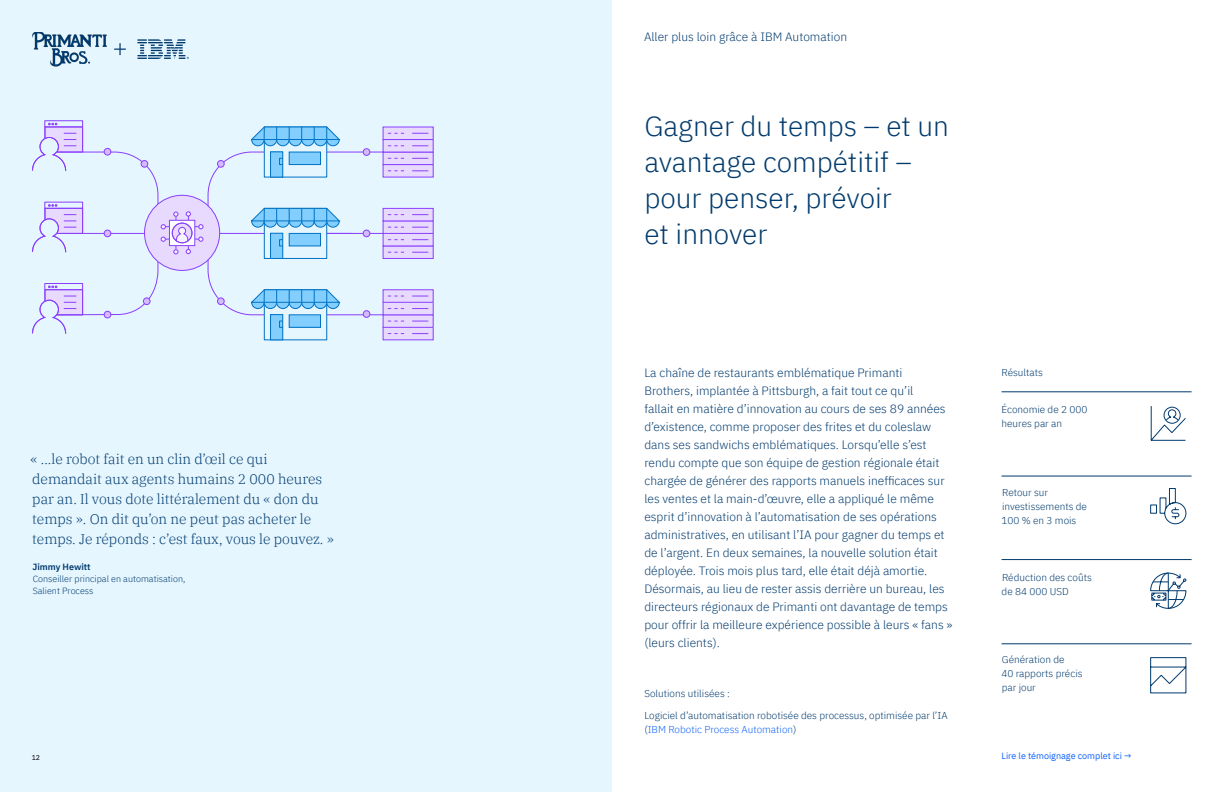
<style>
.page{position:relative;width:1224px;height:792px;background:#fff}
.page>*{position:absolute;margin:0;border:0;box-sizing:border-box;transform-origin:0 0}
.t1{font:300 28px/36px "IBM Plex Sans";color:#003a6d}
.t2{font:300 14px/20px "IBM Plex Serif";color:#003a6d}
.t3{font:300 12px/18px "IBM Plex Sans";color:#003a6d}
.t4{font:300 10px/14px "IBM Plex Sans";color:#003a6d}
.t5{font:300 9px/12px "IBM Plex Sans";color:#003a6d}
.t6{font:9px "IBM Plex Sans";color:#0f62fe}
.t7{font:600 9px "IBM Plex Sans";color:#003a6d}
.t8{font:7px "IBM Plex Sans";color:#000}
.s1{color:#0f62fe}
</style>
<div class="page">
<div style="left:0;top:0;width:612px;height:792px;background:#e5f6ff"></div>
<svg style="left:1150px;top:406px;width:36px;height:35px"></svg>
<hr style="left:1002px;top:392px;width:190px;height:1px;background:#003a6d">
<hr style="left:1002px;top:476px;width:190px;height:1px;background:#003a6d">
<hr style="left:1002px;top:559px;width:190px;height:1px;background:#003a6d">
<hr style="left:1002px;top:644px;width:190px;height:1px;background:#003a6d">
<svg style="left:1150px;top:488px;width:37px;height:37px"></svg>
<svg style="left:1150px;top:572px;width:37px;height:37px"></svg>
<svg style="left:1150px;top:657px;width:37px;height:37px"></svg>
<hr style="left:297px;top:233px;width:124px;height:1px;background:#8a3ffc">
<hr style="left:297px;top:152px;width:123px;height:1px;background:#8a3ffc">
<hr style="left:297px;top:314px;width:115px;height:1px;background:#8a3ffc">
<div style="left:383px;top:165px;width:50px;height:12px;background:#e8daff"></div>
<svg style="left:412px;top:170px;width:16px;height:1px"></svg>
<svg style="left:388px;top:170px;width:16px;height:1px"></svg>
<div style="left:383px;top:152px;width:50px;height:13px;background:#e8daff"></div>
<div style="left:383px;top:152px;width:51px;height:13px;border:1px solid #8a3ffc"></div>
<svg style="left:412px;top:158px;width:16px;height:1px"></svg>
<svg style="left:388px;top:158px;width:16px;height:1px"></svg>
<div style="left:383px;top:140px;width:50px;height:12px;background:#e8daff"></div>
<svg style="left:412px;top:145px;width:16px;height:1px"></svg>
<svg style="left:388px;top:145px;width:16px;height:1px"></svg>
<div style="left:383px;top:127px;width:50px;height:13px;background:#e8daff"></div>
<div style="left:383px;top:127px;width:51px;height:13px;border:1px solid #8a3ffc"></div>
<svg style="left:412px;top:133px;width:16px;height:1px"></svg>
<svg style="left:388px;top:133px;width:16px;height:1px"></svg>
<div style="left:383px;top:327px;width:50px;height:13px;background:#e8daff"></div>
<div style="left:383px;top:327px;width:51px;height:13px;border:1px solid #8a3ffc"></div>
<svg style="left:412px;top:333px;width:16px;height:1px"></svg>
<svg style="left:388px;top:333px;width:16px;height:1px"></svg>
<div style="left:383px;top:315px;width:50px;height:12px;background:#e8daff"></div>
<div style="left:383px;top:314px;width:51px;height:14px;border:1px solid #8a3ffc"></div>
<svg style="left:412px;top:321px;width:16px;height:1px"></svg>
<svg style="left:388px;top:321px;width:16px;height:1px"></svg>
<div style="left:383px;top:302px;width:50px;height:13px;background:#e8daff"></div>
<div style="left:383px;top:302px;width:51px;height:13px;border:1px solid #8a3ffc"></div>
<svg style="left:412px;top:308px;width:16px;height:1px"></svg>
<svg style="left:388px;top:308px;width:16px;height:1px"></svg>
<div style="left:383px;top:290px;width:50px;height:12px;background:#e8daff"></div>
<div style="left:383px;top:289px;width:51px;height:14px;border:1px solid #8a3ffc"></div>
<svg style="left:412px;top:296px;width:16px;height:1px"></svg>
<svg style="left:388px;top:296px;width:16px;height:1px"></svg>
<div style="left:363px;top:149px;width:7px;height:6px;background:#d4bbff;border-radius:50%"></div>
<div style="left:363px;top:148px;width:7px;height:8px;border:1px solid #8a3ffc;border-radius:50%"></div>
<div style="left:363px;top:230px;width:7px;height:7px;background:#d4bbff;border-radius:50%"></div>
<div style="left:363px;top:230px;width:7px;height:7px;border:1px solid #8a3ffc;border-radius:50%"></div>
<div style="left:363px;top:311px;width:7px;height:6px;background:#d4bbff;border-radius:50%"></div>
<div style="left:363px;top:310px;width:7px;height:8px;border:1px solid #8a3ffc;border-radius:50%"></div>
<div style="left:383px;top:246px;width:50px;height:12px;background:#e8daff"></div>
<div style="left:383px;top:246px;width:51px;height:13px;border:1px solid #8a3ffc"></div>
<svg style="left:412px;top:252px;width:16px;height:1px"></svg>
<svg style="left:388px;top:252px;width:16px;height:1px"></svg>
<div style="left:383px;top:233px;width:50px;height:13px;background:#e8daff"></div>
<svg style="left:412px;top:239px;width:16px;height:1px"></svg>
<svg style="left:388px;top:239px;width:16px;height:1px"></svg>
<div style="left:383px;top:221px;width:50px;height:12px;background:#e8daff"></div>
<div style="left:383px;top:220px;width:51px;height:14px;border:1px solid #8a3ffc"></div>
<svg style="left:412px;top:227px;width:16px;height:1px"></svg>
<svg style="left:388px;top:227px;width:16px;height:1px"></svg>
<div style="left:383px;top:208px;width:50px;height:13px;background:#e8daff"></div>
<div style="left:383px;top:208px;width:51px;height:13px;border:1px solid #8a3ffc"></div>
<svg style="left:412px;top:214px;width:16px;height:1px"></svg>
<svg style="left:388px;top:214px;width:16px;height:1px"></svg>
<div style="left:145px;top:195px;width:75px;height:75px;background:#e8daff;border-radius:50%"></div>
<hr style="left:176px;top:216px;width:1px;height:34px;background:#8a3ffc">
<svg style="left:173px;top:212px;width:5px;height:5px"></svg>
<svg style="left:173px;top:249px;width:5px;height:5px"></svg>
<hr style="left:165px;top:239px;width:34px;height:1px;background:#8a3ffc">
<hr style="left:165px;top:226px;width:34px;height:1px;background:#8a3ffc">
<hr style="left:188px;top:216px;width:1px;height:33px;background:#8a3ffc">
<svg style="left:186px;top:211px;width:5px;height:5px"></svg>
<svg style="left:186px;top:249px;width:5px;height:5px"></svg>
<svg style="left:171px;top:222px;width:22px;height:22px"></svg>
<div style="left:169px;top:220px;width:26px;height:26px;border:1px solid #8a3ffc"></div>
<svg style="left:172px;top:223px;width:20px;height:20px"></svg>
<svg style="left:176px;top:226px;width:13px;height:17px"></svg>
<div style="left:172px;top:223px;width:20px;height:20px;border:1px solid #8a3ffc;border-radius:50%"></div>
<div style="left:264px;top:289px;width:63px;height:51px;border:1px solid #0072c3"></div>
<div style="left:271px;top:315px;width:12px;height:25px;background:#82cfff"></div>
<div style="left:270px;top:314px;width:13px;height:26px;border:1px solid #0072c3"></div>
<svg style="left:198px;top:126px;width:143px;height:202px"></svg>
<svg style="left:32px;top:120px;width:134px;height:214px"></svg>
<img style="left:32px;top:32px;width:75px;height:34px">
<svg style="left:137px;top:39px;width:52px;height:20px"></svg>
<svg style="left:114px;top:43px;width:12px;height:12px"></svg>
<p class="t3" style="left:644px;top:27px;width:205px">Aller plus loin grâce à IBM Automation</p>
<p class="t2" style="left:31px;top:448px;width:305px">« ...le robot fait en un clin d’œil ce qui demandait aux agents humains 2 000 heures par an. Il vous dote littéralement du « don du temps ». On dit qu’on ne peut pas acheter le temps. Je réponds : c’est faux, vous le pouvez. »</p>
<p class="t7" style="left:32px;top:560px;width:60px">Jimmy Hewitt</p>
<p class="t5" style="left:33px;top:572px;width:154px">Conseiller principal en automatisation,<br>Salient Process</p>
<h1 class="t1" style="left:644px;top:106px;width:306px">Gagner du temps – et un avantage compétitif – pour penser, prévoir<br>et innover</h1>
<p class="t3" style="left:644px;top:363px;width:310px">La chaîne de restaurants emblématique Primanti Brothers, implantée à Pittsburgh, a fait tout ce qu’il<br>fallait en matière d’innovation au cours de ses 89 années d’existence, comme proposer des frites et du coleslaw dans ses sandwichs emblématiques. Lorsqu’elle s’est rendu compte que son équipe de gestion régionale était chargée de générer des rapports manuels inefficaces sur les ventes et la main-d’œuvre, elle a appliqué le même esprit d’innovation à l’automatisation de ses opérations administratives, en utilisant l’IA pour gagner du temps et de l’argent. En deux semaines, la nouvelle solution était déployée. Trois mois plus tard, elle était déjà amortie.<br>Désormais, au lieu de rester assis derrière un bureau, les directeurs régionaux de Primanti ont davantage de temps pour offrir la meilleure expérience possible à leurs « fans » (leurs clients).</p>
<p class="t4" style="left:644px;top:686px;width:87px">Solutions utilisées :</p>
<p class="t4" style="left:644px;top:708px;width:305px">Logiciel d’automatisation robotisée des processus, optimisée par l’IA (<span class="s1">IBM Robotic Process Automation</span>)</p>
<p class="t4" style="left:1002px;top:364px;width:43px">Résultats</p>
<p class="t4" style="left:1002px;top:401px;width:88px">Économie de 2 000 heures par an</p>
<p class="t4" style="left:1001px;top:485px;width:87px">Retour sur investissements de<br>100 % en 3 mois</p>
<p class="t4" style="left:1002px;top:569px;width:92px">Réduction des coûts de 84 000 USD</p>
<p class="t4" style="left:1001px;top:652px;width:83px">Génération de<br>40 rapports précis par jour</p>
<p class="t8" style="left:32px;top:752px;width:10px">12</p>
<p class="t6" style="left:1002px;top:749px;width:132px">Lire le témoignage complet ici →</p>
</div>
